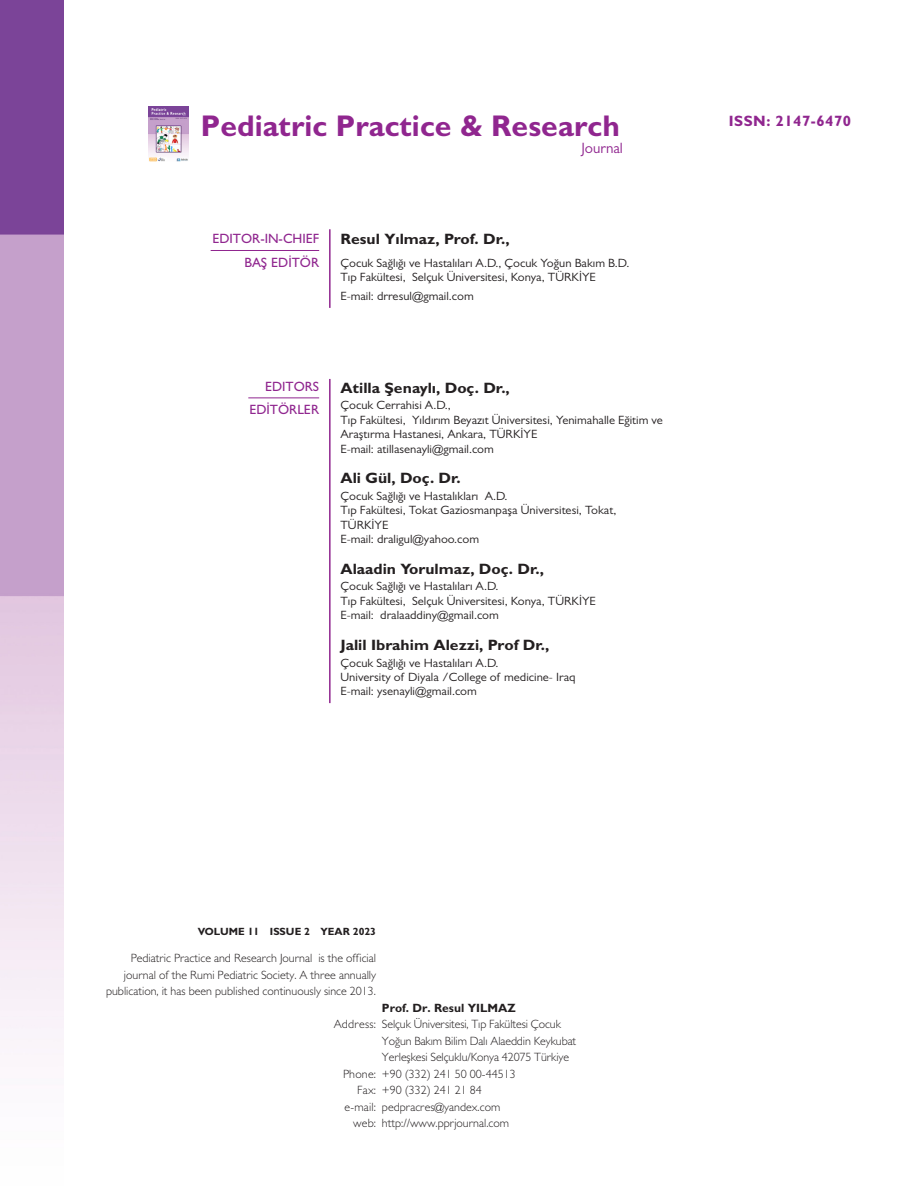
<style>
.page{position:relative;width:915px;height:1191px;background:#fff}
.page>*{position:absolute;margin:0;border:0;box-sizing:border-box;transform-origin:0 0}
.t1{font:700 30px "Gill Sans MT Pro";color:#90268f}
.Kapak_Yazar{font:700 15px "Gill Sans MT Pro";color:#231f20;scale:1.04 1}
.t2{font:700 15px "Gill Sans MT Pro";letter-spacing:.035em;color:#90268f}
.t3{font:15px "Gill Sans MT Pro";color:#90268f}
.t4{font:500 13.5px "Gill Sans MT Pro";color:#90268f}
.Kapak_Kurum{font:12px/14.4px "Gill Sans MT Pro";color:#231f20;scale:1.04 1}
.t5{font:300 12px/16.5px "Gill Sans MT Pro";color:#231f20;text-align:right}
.t6{font:700 12px "Gill Sans MT Pro";color:#231f20}
.t7{font:300 12px "Gill Sans MT Pro";letter-spacing:.02em;color:#231f20}
.t8{font:700 10.5px "Gill Sans MT Pro";color:#231f20}
</style>
<div class="page">
<img style="left:149px;top:106px;width:39px;height:56px">
<img style="left:0;top:0;width:64px;height:1042px">
<hr style="left:329px;top:229px;width:1px;height:79px;background:#90268f">
<hr style="left:210px;top:250px;width:109px;height:1px;background:#90268f">
<hr style="left:248px;top:397px;width:71px;height:1px;background:#90268f">
<hr style="left:329px;top:379px;width:1px;height:324px;background:#90268f">
<h1 class="t1" style="left:201px;top:107px;width:420px">Pediatric Practice &amp; Research</h1>
<p class="t3" style="left:581px;top:139px;width:43px">Journal</p>
<p class="t4" style="left:212px;top:230px;width:108px">EDITOR-IN-CHIEF</p>
<p class="t4" style="left:244px;top:254px;width:76px">BAŞ EDİTÖR</p>
<p class="Kapak_Yazar" style="left:340px;top:230px;width:164px">Resul Yılmaz, Prof. Dr.,</p>
<p class="Kapak_Kurum" style="left:340px;top:256px;width:279px">Çocuk Sağlığı ve Hastalıları A.D., Çocuk Yoğun Bakım B.D.</p>
<p class="Kapak_Kurum" style="left:340px;top:270px;width:247px">Tıp Fakültesi, Selçuk Üniversitesi, Konya, TÜRKİYE</p>
<p class="Kapak_Kurum" style="left:340px;top:289px;width:130px">E-mail: drresul@gmail.com</p>
<p class="t4" style="left:265px;top:378px;width:56px">EDITORS</p>
<p class="t4" style="left:249px;top:402px;width:71px">EDİTÖRLER</p>
<p class="Kapak_Yazar" style="left:340px;top:378px;width:164px">Atilla Şenaylı, Doç. Dr.,</p>
<p class="Kapak_Kurum" style="left:340px;top:398px;width:107px">Çocuk Cerrahisi A.D.,</p>
<p class="Kapak_Kurum" style="left:340px;top:412px;width:311px">Tıp Fakültesi, Yıldırım Beyazıt Üniversitesi, Yenimahalle Eğitim ve</p>
<p class="Kapak_Kurum" style="left:340px;top:427px;width:191px">Araştırma Hastanesi, Ankara, TÜRKİYE</p>
<p class="Kapak_Kurum" style="left:340px;top:441px;width:149px">E-mail: atillasenayli@gmail.com</p>
<p class="Kapak_Yazar" style="left:340px;top:469px;width:117px">Ali Gül, Doç. Dr.</p>
<p class="Kapak_Kurum" style="left:340px;top:488px;width:162px">Çocuk Sağlığı ve Hastalıkları A.D.</p>
<p class="Kapak_Kurum" style="left:340px;top:503px;width:267px">Tıp Fakültesi, Tokat Gaziosmanpaşa Üniversitesi, Tokat,<br>TÜRKİYE</p>
<p class="Kapak_Kurum" style="left:340px;top:532px;width:135px">E-mail: draligul@yahoo.com</p>
<p class="Kapak_Yazar" style="left:340px;top:559px;width:197px">Alaadin Yorulmaz, Doç. Dr.,</p>
<p class="Kapak_Kurum" style="left:340px;top:579px;width:153px">Çocuk Sağlığı ve Hastalıları A.D.</p>
<p class="Kapak_Kurum" style="left:340px;top:593px;width:247px">Tıp Fakültesi, Selçuk Üniversitesi, Konya, TÜRKİYE</p>
<p class="Kapak_Kurum" style="left:340px;top:608px;width:154px">E-mail: dralaaddiny@gmail.com</p>
<p class="Kapak_Yazar" style="left:340px;top:635px;width:202px">Jalil Ibrahim Alezzi, Prof Dr.,</p>
<p class="Kapak_Kurum" style="left:340px;top:655px;width:153px">Çocuk Sağlığı ve Hastalıları A.D.</p>
<p class="Kapak_Kurum" style="left:340px;top:669px;width:227px">University of Diyala /College of medicine- Iraq</p>
<p class="Kapak_Kurum" style="left:340px;top:684px;width:133px">E-mail: ysenayli@gmail.com</p>
<p class="t2" style="left:728px;top:111px;width:124px">ISSN: 2147-6470</p>
<p class="t8" style="left:198px;top:924px;width:180px">VOLUME 11 ISSUE 2 YEAR 2023</p>
<p class="t5" style="left:106px;top:949px;width:271px">Pediatric Practice and Research Journal is the official journal of the Rumi Pediatric Society. A three annually publication, it has been published continuously since 2013.</p>
<p class="t7" style="left:333px;top:1017px;width:44px">Address:</p>
<p class="t6" style="left:382px;top:1000px;width:135px">Prof. Dr. Resul YILMAZ</p>
<p class="t5" style="left:382px;top:1015px;width:196px;text-align:left">Selçuk Üniversitesi, Tıp Fakültesi Çocuk<br>Yoğun Bakım Bilim Dalı Alaeddin Keykubat<br>Yerleşkesi Selçuklu/Konya 42075 Türkiye</p>
<p class="t5" style="left:382px;top:1065px;width:135px">+90 (332) 241 50 00-44513</p>
<p class="t5" style="left:382px;top:1081px;width:101px">+90 (332) 241 21 84</p>
<p class="t5" style="left:382px;top:1098px;width:120px">pedpracres@yandex.com</p>
<p class="t5" style="left:382px;top:1114px;width:128px">http://www.pprjournal.com</p>
<p class="t5" style="left:343px;top:1065px;width:35px">Phone:</p>
<p class="t5" style="left:357px;top:1081px;width:20px">Fax:</p>
<p class="t5" style="left:344px;top:1098px;width:33px">e-mail:</p>
<p class="t5" style="left:353px;top:1114px;width:25px">web:</p>
</div>
